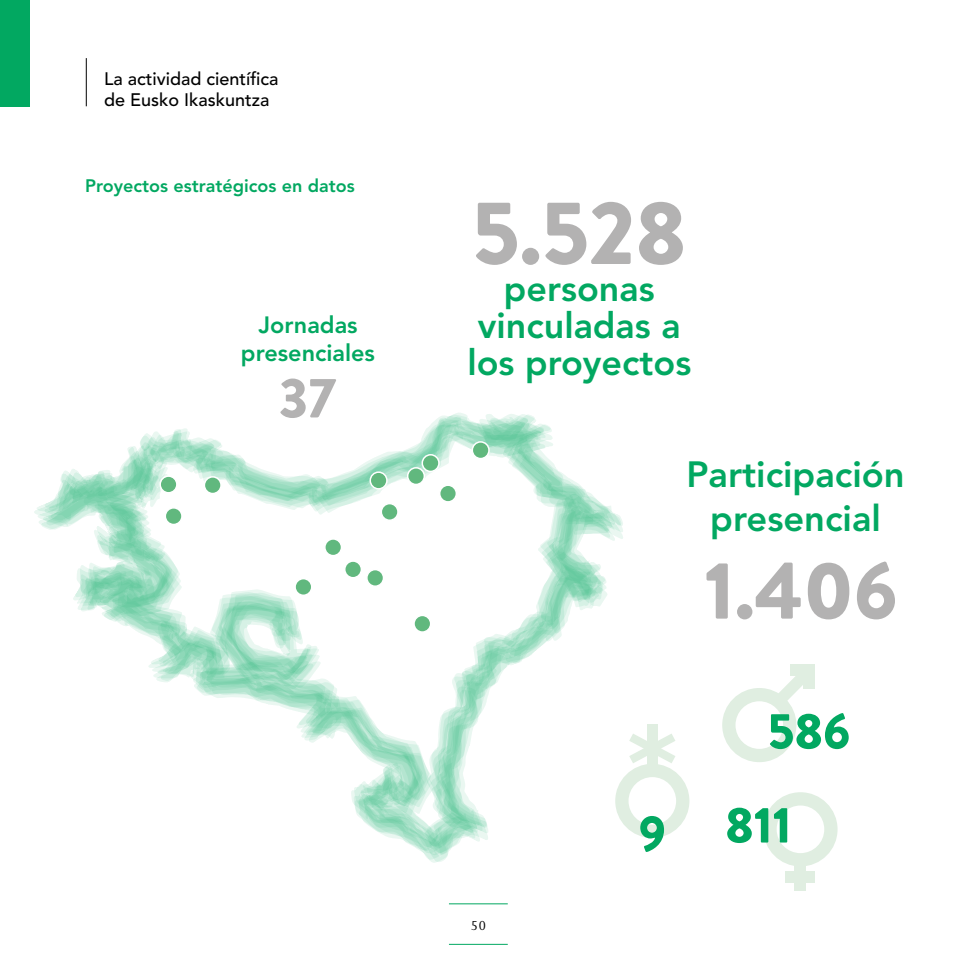
<style>
.page{position:relative;width:978px;height:978px;background:#fff}
.page>*{position:absolute;margin:0;border:0;box-sizing:border-box;transform-origin:0 0}
.t1{font:900 90.15px "Brandon Grotesque";color:#b3b2b2}
.t2{font:900 81.15px "Brandon Grotesque";color:#b3b2b2}
.t3{font:900 56.4px "Brandon Grotesque";color:#b3b2b2}
.t4{font:900 50.55px "Brandon Grotesque";color:#02a861}
.t5{font:800 36.3px/43.7px "Avenir";color:#02a861;text-align:center}
.t6{font:800 35.85px/37px "Avenir";color:#02a861;text-align:center}
.t7{font:800 23.4px/28.2px "Avenir";color:#02a861;text-align:center}
.t8{font:500 18px/21.6px "Avenir";color:#000}
.t9{font:800 18px "Avenir";color:#02a861}
.t10{font:15px "Joanna";color:#000}
</style>
<div class="page">
<div style="left:0;top:0;width:30px;height:106px;background:#02a861"></div>
<hr style="left:449px;top:944px;width:59px;height:1px;background:#02a861">
<hr style="left:449px;top:903px;width:59px;height:1px;background:#02a861">
<hr style="left:86px;top:58px;width:1px;height:48px;background:#000">
<svg style="left:34px;top:419px;width:576px;height:432px"></svg>
<svg style="left:210px;top:589px;width:111px;height:101px"></svg>
<svg style="left:763px;top:792px;width:75px;height:74px"></svg>
<div style="left:795px;top:856px;width:11px;height:34px;background:#e0eee1"></div>
<div style="left:786px;top:871px;width:29px;height:11px;background:#e0eee1"></div>
<div style="left:647px;top:724px;width:11px;height:45px;background:#e0eee1"></div>
<svg style="left:615px;top:734px;width:74px;height:104px"></svg>
<svg style="left:722px;top:676px;width:81px;height:86px"></svg>
<div style="left:790px;top:664px;width:25px;height:12px;background:#e0eee1"></div>
<div style="left:803px;top:664px;width:12px;height:25px;background:#e0eee1"></div>
<div style="left:160px;top:476px;width:17px;height:17px;background:#61b87e;border-radius:50%"></div>
<div style="left:159px;top:475px;width:19px;height:19px;border:2px solid #fff;border-radius:50%"></div>
<div style="left:165px;top:508px;width:17px;height:16px;background:#61b87e;border-radius:50%"></div>
<div style="left:165px;top:507px;width:18px;height:18px;border:2px solid #fff;border-radius:50%"></div>
<div style="left:414px;top:615px;width:17px;height:17px;background:#61b87e;border-radius:50%"></div>
<div style="left:413px;top:615px;width:18px;height:18px;border:2px solid #fff;border-radius:50%"></div>
<div style="left:370px;top:472px;width:17px;height:17px;background:#61b87e;border-radius:50%"></div>
<div style="left:369px;top:471px;width:19px;height:19px;border:2px solid #fff;border-radius:50%"></div>
<div style="left:381px;top:504px;width:17px;height:16px;background:#61b87e;border-radius:50%"></div>
<div style="left:381px;top:503px;width:18px;height:18px;border:2px solid #fff;border-radius:50%"></div>
<div style="left:345px;top:561px;width:16px;height:17px;background:#61b87e;border-radius:50%"></div>
<div style="left:344px;top:560px;width:18px;height:18px;border:2px solid #fff;border-radius:50%"></div>
<div style="left:408px;top:468px;width:16px;height:16px;background:#61b87e;border-radius:50%"></div>
<div style="left:407px;top:467px;width:18px;height:18px;border:2px solid #fff;border-radius:50%"></div>
<div style="left:472px;top:442px;width:17px;height:17px;background:#61b87e;border-radius:50%"></div>
<div style="left:472px;top:441px;width:18px;height:18px;border:2px solid #fff;border-radius:50%"></div>
<div style="left:325px;top:539px;width:16px;height:17px;background:#61b87e;border-radius:50%"></div>
<div style="left:324px;top:538px;width:18px;height:18px;border:2px solid #fff;border-radius:50%"></div>
<div style="left:295px;top:579px;width:17px;height:16px;background:#61b87e;border-radius:50%"></div>
<div style="left:294px;top:578px;width:18px;height:18px;border:2px solid #fff;border-radius:50%"></div>
<div style="left:367px;top:570px;width:17px;height:16px;background:#61b87e;border-radius:50%"></div>
<div style="left:366px;top:569px;width:18px;height:18px;border:2px solid #fff;border-radius:50%"></div>
<div style="left:204px;top:477px;width:17px;height:17px;background:#61b87e;border-radius:50%"></div>
<div style="left:204px;top:476px;width:18px;height:18px;border:2px solid #fff;border-radius:50%"></div>
<div style="left:422px;top:455px;width:17px;height:16px;background:#61b87e;border-radius:50%"></div>
<div style="left:422px;top:454px;width:18px;height:18px;border:2px solid #fff;border-radius:50%"></div>
<div style="left:440px;top:485px;width:16px;height:17px;background:#61b87e;border-radius:50%"></div>
<div style="left:439px;top:484px;width:18px;height:19px;border:2px solid #fff;border-radius:50%"></div>
<p class="t8" style="left:104px;top:68px;width:176px">La actividad científica de Eusko Ikaskuntza</p>
<p class="t9" style="left:85px;top:175px;width:271px">Proyectos estratégicos en datos</p>
<p class="t7" style="left:241px;top:311px;width:136px">Jornadas presenciales</p>
<h3 class="t3" style="left:279px;top:358px;width:59px">37</h3>
<h1 class="t1" style="left:472px;top:169px;width:216px">5.528</h1>
<h3 class="t6" style="left:467px;top:270px;width:225px">personas vinculadas a los proyectos</h3>
<h3 class="t5" style="left:686px;top:453px;width:220px">Participación presencial</h3>
<h2 class="t2" style="left:704px;top:533px;width:195px">1.406</h2>
<h3 class="t4" style="left:768px;top:695px;width:84px">586</h3>
<p class="t10" style="left:471px;top:917px;width:17px">50</p>
<h3 class="t4" style="left:639px;top:789px;width:154px">9 811</h3>
</div>
